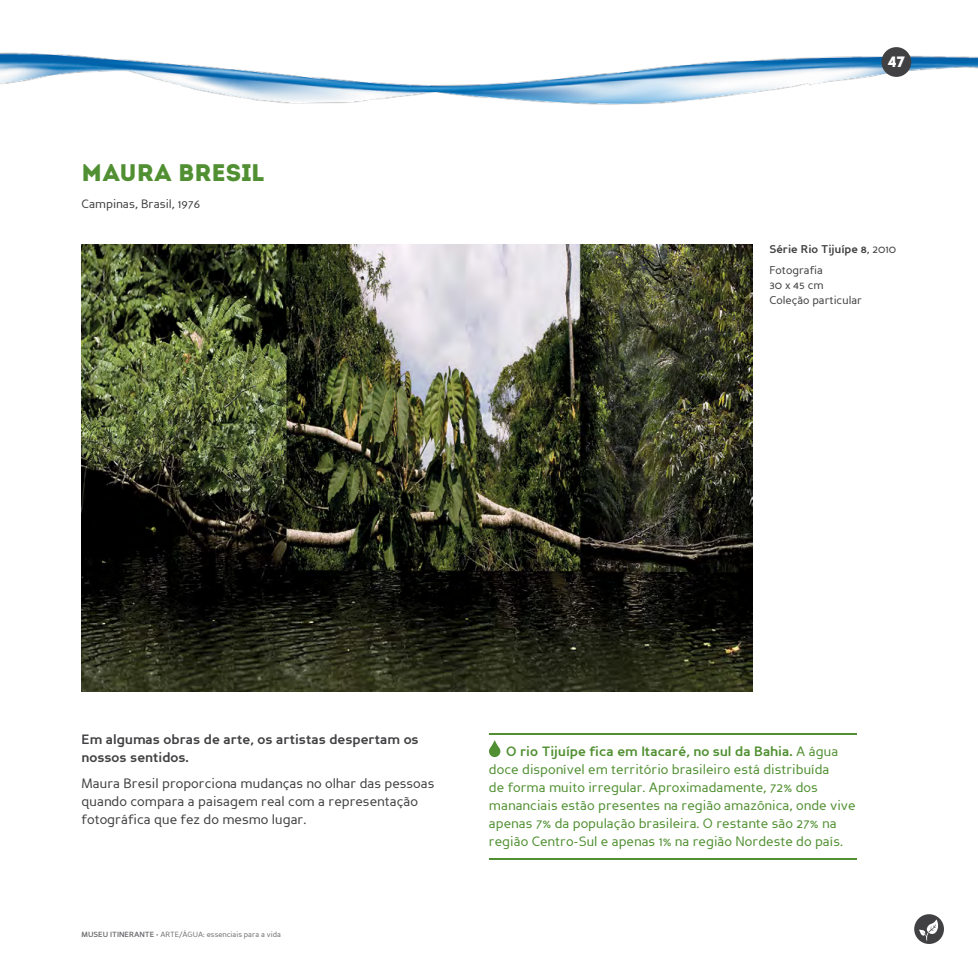
<style>
.page{position:relative;width:978px;height:978px;background:#fff}
.page>*{position:absolute;margin:0;border:0;box-sizing:border-box;transform-origin:0 0}
.t1{font:24px "Intro";color:#519032}
.t2{font:15px "Intro";color:#fff}
.t3{font:13.5px/18px "Perspective Sans";color:#519032}
.t4{font:13.5px/18px "Perspective Sans";color:#414042}
.t5{font:700 13.5px/18px "Perspective Sans";color:#414042}
.t6{font:12px "Perspective Sans";color:#414042}
.t7{font:700 11.25px/21px "Perspective Sans";color:#414042}
.t8{font:11.25px/15px "Perspective Sans";color:#414042}
.t9{font:7.5px "Perspective Sans";color:#6d6e71}
.s1{font-weight:400}
.s2{font-weight:700}
</style>
<div class="page">
<img style="left:0;top:47px;width:978px;height:58px">
<div style="left:881px;top:47px;width:30px;height:30px;background:#414042;border-radius:50%"></div>
<svg style="left:914px;top:914px;width:30px;height:30px"></svg>
<hr style="left:489px;top:734px;width:368px;height:1px;background:#519032">
<hr style="left:489px;top:858px;width:368px;height:1px;background:#519032">
<svg style="left:489px;top:740px;width:11px;height:17px"></svg>
<img style="left:82px;top:245px;width:670px;height:447px">
<h1 class="t1" style="left:82px;top:159px;width:184px">MAURA BRESIL</h1>
<p class="t6" style="left:82px;top:197px;width:120px">Campinas, Brasil, 1976</p>
<p class="t2" style="left:888px;top:53px;width:19px">47</p>
<p class="t7" style="left:769px;top:239px;width:128px">Série Rio Tijuípe 8<span class="s1">, 2010<br>Fotografia</span></p>
<p class="t8" style="left:769px;top:278px;width:94px">30 x 45 cm<br>Coleção particular</p>
<p class="t5" style="left:82px;top:730px;width:339px">Em algumas obras de arte, os artistas despertam os nossos sentidos.</p>
<p class="t4" style="left:82px;top:775px;width:354px">Maura Bresil proporciona mudanças no olhar das pessoas quando compara a paisagem real com a representação fotográfica que fez do mesmo lugar.</p>
<p class="t9" style="left:82px;top:930px;width:201px"><span class="s2">MUSEU ITINERANTE</span> • ARTE/ÁGUA: essenciais para a vida</p>
<p class="t3" style="left:489px;top:742px;width:368px;text-indent:17px"><span class="s2">O rio Tijuípe fica em Itacaré, no sul da Bahia.</span> A água doce disponível em território brasileiro está distribuída<br>de forma muito irregular. Aproximadamente, 72% dos mananciais estão presentes na região amazônica, onde vive apenas 7% da população brasileira. O restante são 27% na região Centro-Sul e apenas 1% na região Nordeste do país.</p>
</div>
